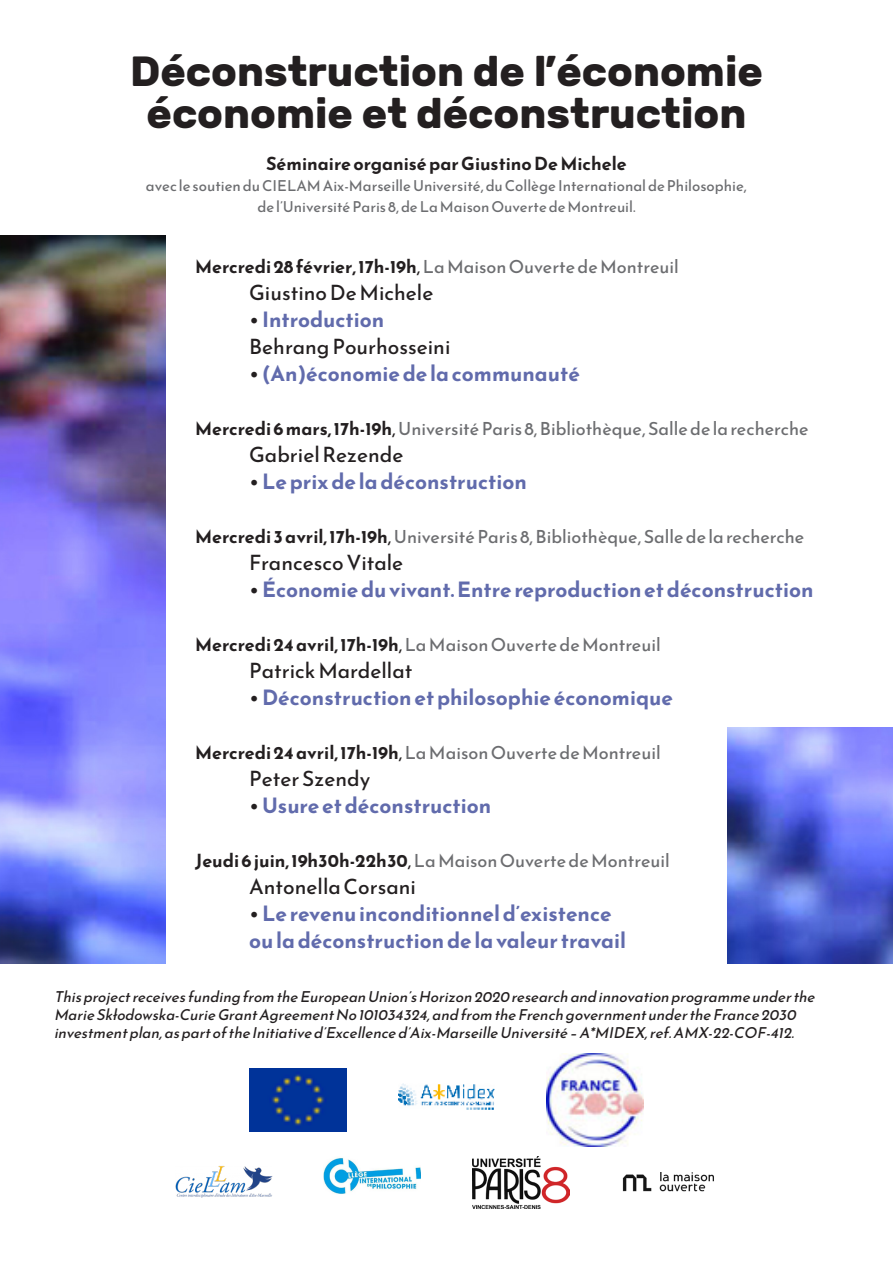
<style>
.page{position:relative;width:893px;height:1263px;background:#fff}
.page>*{position:absolute;margin:0;border:0;box-sizing:border-box;transform-origin:0 0}
.t1{font:700 42px "Rubik";color:#231f20}
.t2{font:700 21px "Reem Kufi";color:#616bac}
.t3{font:21px "Reem Kufi";color:#231f20}
.t4{font:18px "Reem Kufi";color:#6c6d70}
.t5{font:700 18px "Reem Kufi";color:#231f20}
.t6{font:italic 15px/18px "Reem Kufi";color:#231f20}
.t7{font:15px "Reem Kufi";color:#6c6d70}
.s1{font-weight:700;color:#231f20}
.s2{color:#231f20}
.s3{font-weight:400;color:#231f20}
</style>
<div class="page">
<img style="left:0;top:235px;width:165px;height:728px">
<img style="left:728px;top:728px;width:165px;height:235px">
<img style="left:250px;top:1069px;width:96px;height:62px">
<img style="left:175px;top:1166px;width:97px;height:32px">
<img style="left:324px;top:1158px;width:97px;height:36px">
<img style="left:472px;top:1156px;width:97px;height:52px">
<img style="left:622px;top:1172px;width:92px;height:20px">
<img style="left:398px;top:1083px;width:97px;height:27px">
<img style="left:547px;top:1053px;width:96px;height:94px">
<p class="t1" style="left:130px;top:46px;width:634px">Déconstruction de l’économie</p>
<p class="t1" style="left:146px;top:88px;width:601px">économie et déconstruction</p>
<p class="t5" style="left:266px;top:148px;width:362px">Séminaire organisé par Giustino De Michele</p>
<p class="t7" style="left:146px;top:173px;width:602px">avec le soutien du CIELAM Aix-Marseille Université, du Collège International de Philosophie,</p>
<p class="t7" style="left:257px;top:194px;width:380px">de l’Université Paris 8, de La Maison Ouverte de Montreuil.</p>
<p class="t4" style="left:195px;top:252px;width:485px"><span class="s1">Mercredi 28 février, 17h-19h</span><span class="s2">,</span> La Maison Ouverte de Montreuil</p>
<p class="t3" style="left:249px;top:275px;width:186px">Giustino De Michele</p>
<p class="t2" style="left:249px;top:301px;width:137px"><span class="s3">•</span> Introduction</p>
<p class="t3" style="left:249px;top:329px;width:203px">Behrang Pourhosseini</p>
<p class="t2" style="left:249px;top:355px;width:332px"><span class="s3">•</span> (An)économie de la communauté</p>
<p class="t4" style="left:195px;top:414px;width:615px"><span class="s1">Mercredi 6 mars, 17h-19h</span><span class="s2">,</span> Université Paris 8, Bibliothèque, Salle de la recherche</p>
<p class="t3" style="left:249px;top:437px;width:156px">Gabriel Rezende</p>
<p class="t2" style="left:249px;top:463px;width:279px"><span class="s3">•</span> Le prix de la déconstruction</p>
<p class="t4" style="left:195px;top:522px;width:611px"><span class="s1">Mercredi 3 avril, 17h-19h</span><span class="s2">,</span> Université Paris 8, Bibliothèque, Salle de la recherche</p>
<p class="t3" style="left:249px;top:545px;width:156px">Francesco Vitale</p>
<p class="t2" style="left:249px;top:571px;width:566px"><span class="s3">•</span> Économie du vivant. Entre reproduction et déconstruction</p>
<p class="t4" style="left:195px;top:630px;width:467px"><span class="s1">Mercredi 24 avril, 17h-19h</span><span class="s2">,</span> La Maison Ouverte de Montreuil</p>
<p class="t3" style="left:249px;top:653px;width:165px">Patrick Mardellat</p>
<p class="t2" style="left:249px;top:679px;width:425px"><span class="s3">•</span> Déconstruction et philosophie économique</p>
<p class="t4" style="left:195px;top:738px;width:467px"><span class="s1">Mercredi 24 avril, 17h-19h</span><span class="s2">,</span> La Maison Ouverte de Montreuil</p>
<p class="t3" style="left:249px;top:761px;width:123px">Peter Szendy</p>
<p class="t2" style="left:249px;top:787px;width:244px"><span class="s3">•</span> Usure et déconstruction</p>
<p class="t4" style="left:195px;top:846px;width:476px"><span class="s1">Jeudi 6 juin, 19h30h-22h30</span><span class="s2">,</span> La Maison Ouverte de Montreuil</p>
<p class="t3" style="left:249px;top:869px;width:168px">Antonella Corsani</p>
<p class="t2" style="left:249px;top:895px;width:364px"><span class="s3">•</span> Le revenu inconditionnel d’existence</p>
<p class="t2" style="left:249px;top:922px;width:378px">ou la déconstruction de la valeur travail</p>
<p class="t6" style="left:54px;top:986px;width:766px">Thisprojectreceivesfunding from the European Union’sHorizon 2020 research and innovation programme underthe<br>Marie Skłodowska-Curie GrantAgreementNo 101034324,and from the French governmentunderthe France 2030 investmentplan,aspartofthe Initiative d’Excellence d’Aix-Marseille Université – A*MIDEX,ref.AMX-22-COF-412.</p>
</div>
